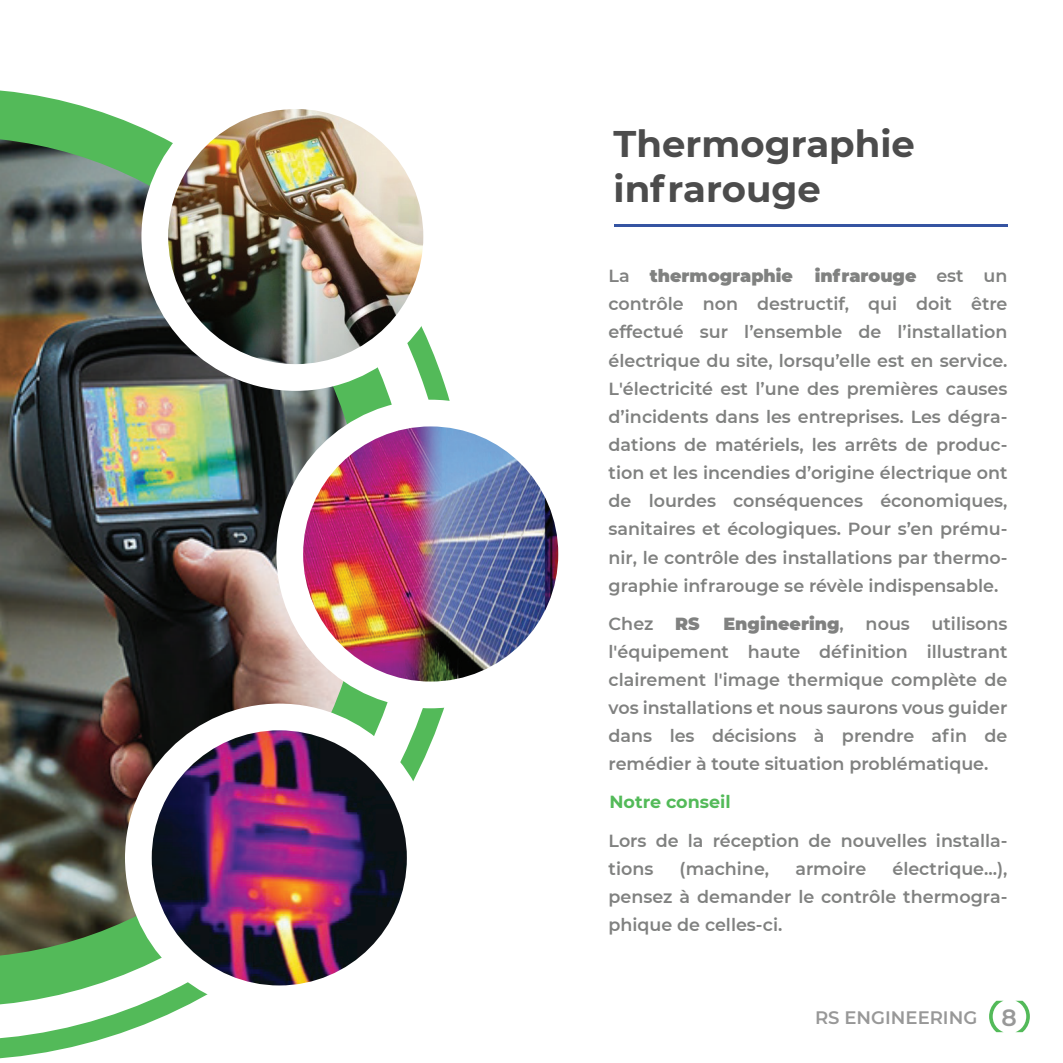
<style>
.page{position:relative;width:1063px;height:1063px;background:#fff}
.page>*{position:absolute;margin:0;border:0;box-sizing:border-box;transform-origin:0 0}
.t1{font:700 37px/44.5px "Montserrat";color:#4c4c4c}
.t2{font:600 18px "Montserrat";color:#989898}
.t3{font:600 17.5px/28.2px "Montserrat";color:#808180;text-align:justify}
.t4{font:700 17.5px "Montserrat";color:#53ba59}
.s1{font-weight:900}
.s2{font-size:23.5px}
</style>
<div class="page">
<svg style="left:0;top:90px;width:165px;height:49px;fill:#53ba59"></svg>
<img style="left:0;top:139px;width:173px;height:100px">
<img style="left:0;top:239px;width:450px;height:820px">
<hr style="left:614px;top:225px;width:394px;height:2px;background:#3554a2">
<div style="left:141px;top:82px;width:309px;height:309px;background:#fff;border-radius:50%"></div>
<div style="left:276px;top:400px;width:309px;height:308px;background:#fff;border-radius:50%"></div>
<div style="left:125px;top:704px;width:309px;height:308px;background:#fff;border-radius:50%"></div>
<img style="left:168px;top:109px;width:255px;height:255px;border-radius:128px">
<img style="left:303px;top:426px;width:255px;height:256px;border-radius:128px">
<img style="left:152px;top:730px;width:255px;height:255px;border-radius:128px">
<svg style="left:989px;top:1001px;width:41px;height:31px"></svg>
<h1 class="t1" style="left:614px;top:120px;width:303px">Thermographie infrarouge</h1>
<p class="t3" style="left:609px;top:261px;width:400px">La <span class="s1">thermographie infrarouge</span> est un contrôle non destructif, qui doit être effectué sur l’ensemble de l’installation électrique du site, lorsqu’elle est en service.<br>L'électricité est l’une des premières causes d’incidents dans les entreprises. Les dégra&shy;dations de matériels, les arrêts de produc&shy;tion et les incendies d’origine électrique ont de lourdes conséquences économiques, sanitaires et écologiques. Pour s’en prému&shy;nir, le contrôle des installations par thermo&shy;graphie infrarouge se révèle indispensable.</p>
<p class="t3" style="left:609px;top:608px;width:93px">Chez <span class="s1">RS</span></p>
<p class="t3" style="left:609px;top:608px;width:400px;text-indent:115px"><span class="s1">Engineering</span>, nous utilisons l'équipement haute définition illustrant clairement l'image thermique complète de vos installations et nous saurons vous guider dans les décisions à prendre afin de remédier à toute situation problématique.</p>
<p class="t4" style="left:609px;top:789px;width:123px">Notre conseil</p>
<p class="t3" style="left:609px;top:826px;width:400px">Lors de la réception de nouvelles installa&shy;tions</p>
<p class="t3" style="left:609px;top:854px;width:400px;text-indent:284px">électrique…), pensez à demander le contrôle thermogra&shy;phique de celles-ci.</p>
<p class="t3" style="left:680px;top:854px;width:91px">(machine,</p>
<p class="t3" style="left:795px;top:854px;width:72px">armoire</p>
<p class="t2" style="left:815px;top:1005px;width:203px">RS ENGINEERING <span class="s2">8</span></p>
</div>
